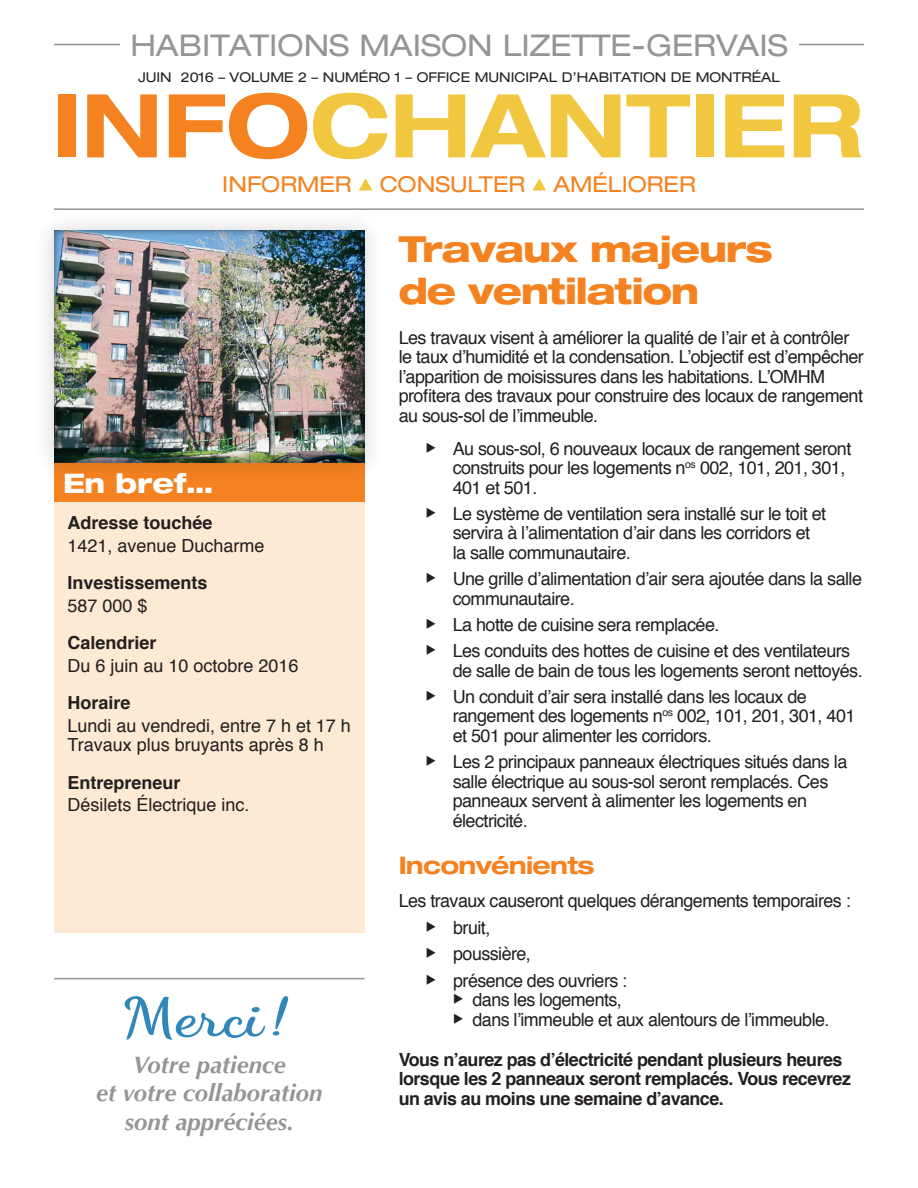
<style>
.page{position:relative;width:918px;height:1188px;background:#fff}
.page>*{position:absolute;margin:0;border:0;box-sizing:border-box;transform-origin:0 0}
.t1{font:700 expanded 88.2px "Helvetica Neue";color:#f1c740}
.texte{font:italic 700 54px "Dancing Script";color:#3287ba;scale:1.25 1}
.Couvert_intro_gras{font:800 expanded 36px/42px "Helvetica Neue";letter-spacing:-.03em;color:#f58220}
.t2{font:expanded 30px "Helvetica Neue";color:#939598}
.Couvert_intro_gras-2{font:800 expanded 27px "Helvetica Neue";color:#fff}
.texte-2{font:700 expanded 24.3px "Helvetica Neue";letter-spacing:-.03em;color:#f58220}
.texte-3{font:italic 700 24px/28.5px "Optima";color:#939598;text-align:center}
.t3{font:expanded 21.9px "Helvetica Neue";color:#f58220}
.texte-4{font:18.15px "Helvetica";letter-spacing:-.03em;color:#231f20}
.texte-5{font:700 18.15px/19.6px "Helvetica";letter-spacing:-.03em;color:#231f20}
.Couvert_intro_gras-3{font:18px/19.5px "Helvetica";letter-spacing:-.03em;color:#231f20}
.texte-6{font:18px/19.5px "Helvetica";color:#231f20}
.Couvert_intro_gras-4{font:700 18px "Helvetica";color:#231f20}
.texte-7{font:700 18px "Helvetica";color:#231f20}
.t4{font:expanded 13.5px "Helvetica Neue";color:#231f20}
.s1{color:#f58220}
</style>
<div class="page">
<hr style="left:54px;top:44px;width:810px;height:1px;background:#939598">
<hr style="left:54px;top:208px;width:810px;height:2px;background:#939598">
<svg style="left:359px;top:178px;width:13px;height:13px"></svg>
<svg style="left:533px;top:178px;width:13px;height:13px"></svg>
<div style="left:54px;top:462px;width:310px;height:40px;background:#f58220"></div>
<div style="left:54px;top:502px;width:310px;height:431px;background:#fee9d5"></div>
<hr style="left:54px;top:978px;width:311px;height:1px;background:#939598">
<div style="left:34px;top:210px;width:351px;height:273px;background:#231f20;opacity:.2"></div>
<div style="left:54px;top:230px;width:312px;height:234px;background:#231f20;opacity:.75"></div>
<div style="left:120px;top:30px;width:678px;height:28px;background:#fff"></div>
<p class="t2" style="left:130px;top:27px;width:659px">HABITATIONS MAISON LIZETTE-GERVAIS</p>
<p class="t4" style="left:138px;top:69px;width:643px">JUIN 2016 – VOLUME 2 – NUMÉRO 1 – OFFICE MUNICIPAL D’HABITATION DE MONTRÉAL</p>
<p class="t1" style="left:52px;top:71px;width:812px"><span class="s1">INFO</span>CHANTIER</p>
<p class="t3" style="left:222px;top:171px;width:131px">INFORMER</p>
<p class="t3" style="left:380px;top:171px;width:147px">CONSULTER</p>
<p class="t3" style="left:554px;top:171px;width:144px">AMÉLIORER</p>
<p class="Couvert_intro_gras-2" style="left:63px;top:466px;width:151px">En bref…</p>
<p class="Couvert_intro_gras-4" style="left:68px;top:508px;width:147px">Adresse touchée</p>
<p class="texte-6" style="left:68px;top:536px;width:199px">1421, avenue Ducharme</p>
<p class="Couvert_intro_gras-4" style="left:68px;top:568px;width:142px">Investissements</p>
<p class="texte-6" style="left:68px;top:596px;width:82px">587 000 $</p>
<p class="Couvert_intro_gras-4" style="left:68px;top:628px;width:91px">Calendrier</p>
<p class="texte-6" style="left:68px;top:656px;width:233px">Du 6 juin au 10 octobre 2016</p>
<p class="texte-7" style="left:68px;top:688px;width:65px">Horaire</p>
<p class="texte-6" style="left:68px;top:716px;width:285px">Lundi au vendredi, entre 7 h et 17 h<br>Travaux plus bruyants après 8 h</p>
<p class="texte-7" style="left:68px;top:768px;width:115px">Entrepreneur</p>
<p class="texte-6" style="left:68px;top:796px;width:184px">Désilets Électrique inc.</p>
<p class="texte" style="left:125px;top:984px;width:136px">Merci!</p>
<p class="texte-3" style="left:96px;top:1050px;width:228px">Votre patience<br>et votre collaboration sont appréciées.</p>
<p class="Couvert_intro_gras" style="left:399px;top:227px;width:376px">Travaux majeurs de ventilation</p>
<p class="Couvert_intro_gras-3" style="left:399px;top:328px;width:467px">Les travaux visent à améliorer la qualité de l’air et à contrôler le taux d’humidité et la condensation. L’objectif est d’empêcher l’apparition de moisissures dans les habitations. L’OMHM profitera des travaux pour construire des locaux de rangement au sous-sol de l’immeuble.</p>
<p class="Couvert_intro_gras-3" style="left:453px;top:439px;width:400px;text-indent:-27px">◆ Au sous-sol, 6 nouveaux locaux de rangement seront construits pour les logements n<sup>os</sup> 002, 101, 201, 301,<br>401 et 501.</p>
<p class="Couvert_intro_gras-3" style="left:453px;top:504px;width:375px;text-indent:-27px">◆ Le système de ventilation sera installé sur le toit et servira à l’alimentation d’air dans les corridors et la salle communautaire.</p>
<p class="Couvert_intro_gras-3" style="left:453px;top:570px;width:411px;text-indent:-27px">◆ Une grille d’alimentation d’air sera ajoutée dans la salle communautaire.</p>
<p class="Couvert_intro_gras-3" style="left:426px;top:615px;width:295px">◆ La hotte de cuisine sera remplacée.</p>
<p class="Couvert_intro_gras-3" style="left:453px;top:642px;width:412px;text-indent:-27px">◆ Les conduits des hottes de cuisine et des ventilateurs de salle de bain de tous les logements seront nettoyés.</p>
<p class="Couvert_intro_gras-3" style="left:453px;top:687px;width:404px;text-indent:-27px">◆ Un conduit d’air sera installé dans les locaux de rangement des logements n<sup>os</sup> 002, 101, 201, 301, 401 et 501 pour alimenter les corridors.</p>
<p class="Couvert_intro_gras-3" style="left:453px;top:753px;width:396px;text-indent:-27px">◆ Les 2 principaux panneaux électriques situés dans la salle électrique au sous-sol seront remplacés. Ces panneaux servent à alimenter les logements en électricité.</p>
<p class="texte-2" style="left:399px;top:850px;width:197px">Inconvénients</p>
<p class="texte-4" style="left:399px;top:887px;width:453px">Les travaux causeront quelques dérangements temporaires :</p>
<p class="texte-4" style="left:426px;top:913px;width:66px">◆ bruit,</p>
<p class="texte-4" style="left:426px;top:940px;width:106px">◆ poussière,</p>
<p class="texte-4" style="left:426px;top:966px;width:203px">◆ présence des ouvriers :</p>
<p class="texte-4" style="left:453px;top:986px;width:170px">◆ dans les logements,</p>
<p class="texte-4" style="left:453px;top:1006px;width:378px">◆ dans l’immeuble et aux alentours de l’immeuble.</p>
<p class="texte-5" style="left:399px;top:1050px;width:454px">Vous n’aurez pas d’électricité pendant plusieurs heures lorsque les 2 panneaux seront remplacés. Vous recevrez un avis au moins une semaine d’avance.</p>
</div>
